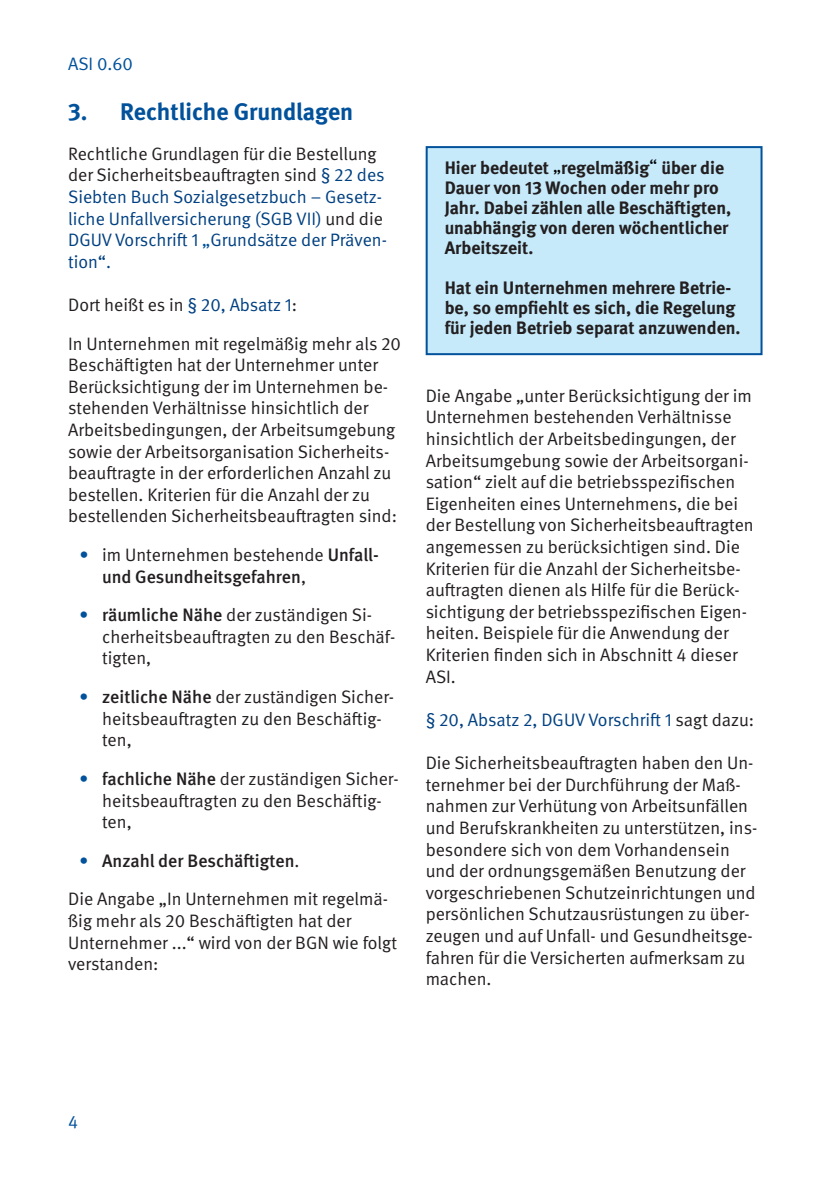
<style>
.page{position:relative;width:840px;height:1191px;background:#fff}
.page>*{position:absolute;margin:0;border:0;box-sizing:border-box;transform-origin:0 0}
.t1{font:700 24px "DGUV Meta";color:#01519b}
.t2{font:18px/21.6px "DGUV Meta";color:#231f20}
.t3{font:700 18px/20px "DGUV Meta";color:#231f20}
.t4{font:18px/21.6px "DGUV Meta";color:#014081}
.t5{font:500 18px/21.6px "DGUV Meta";color:#231f20}
.t6{font:18px "DGUV Meta";color:#01519b}
.s1{color:#231f20}
.s2{color:#01519b}
.s3{color:#014081}
.s4{font-weight:400;color:#01519b}
.s5{font-weight:400}
.s6{font-weight:500;color:#01519b}
.s7{font-weight:500}
.s8{font-weight:400;color:#000102}
.s9{font-weight:400;color:#020a0f}
</style>
<div class="page">
<div style="left:425px;top:146px;width:337px;height:209px;background:#c6eafa;border:2px solid #01519b"></div>
<p class="t6" style="left:68px;top:54px;width:66px">ASI 0.60</p>
<h1 class="t1" style="left:68px;top:98px;width:286px">3. Rechtliche Grundlagen</h1>
<p class="t4" style="left:68px;top:143px;width:320px"><span class="s1">Rechtliche Grundlagen für die Bestellung der Sicherheitsbeauftragten sind</span> § 22 des Siebten Buch Sozialgesetzbuch – Gesetz&shy;liche Unfallversicherung (SGB VII) <span class="s1">und die </span>DGUV Vorschrift 1 <span class="s2">„</span>Grundsätze der Präven&shy;tion“.</p>
<p class="t2" style="left:68px;top:286px;width:334px;line-height:38.6px">Dort heißt es in <span class="s3">§ 20, Absatz 1</span>:<br>In Unternehmen mit regelmäßig mehr als 20</p>
<p class="t2" style="left:68px;top:354px;width:330px">Beschäftigten hat der Unternehmer unter Berücksichtigung der im Unternehmen be&shy;stehenden Verhältnisse hinsichtlich der Arbeitsbedingungen, der Arbeitsumgebung sowie der Arbeitsorganisation Sicherheits&shy;beauftragte in der erforderlichen Anzahl zu bestellen. Kriterien für die Anzahl der zu bestellenden Sicherheitsbeauftragten sind:</p>
<p class="t5" style="left:102px;top:544px;width:278px;text-indent:-23px"><span class="s4">•</span> <span class="s5">im Unternehmen bestehende</span> Unfall&shy;und Gesundheitsgefahren<span class="s5">,</span></p>
<p class="t2" style="left:102px;top:604px;width:294px;text-indent:-23px"><span class="s6">•</span> <span class="s7">räumliche Nähe</span> der zuständigen Si&shy;cherheitsbeauftragten zu den Beschäf&shy;tigten,</p>
<p class="t2" style="left:102px;top:686px;width:293px;text-indent:-23px"><span class="s6">•</span> <span class="s7">zeitliche Nähe</span> der zuständigen Sicher&shy;heitsbeauftragten zu den Beschäftig&shy;ten,</p>
<p class="t2" style="left:102px;top:768px;width:298px;text-indent:-23px"><span class="s6">•</span> <span class="s7">fachliche Nähe</span> der zuständigen Sicher&shy;heitsbeauftragten zu den Beschäftig&shy;ten,</p>
<p class="t2" style="left:68px;top:841px;width:321px;line-height:38.6px;text-indent:11px"><span class="s6">•</span> <span class="s7">Anzahl der Beschäftigten</span>.<br>Die Angabe „In Unternehmen mit regelmä-</p>
<p class="t2" style="left:68px;top:910px;width:330px">ßig mehr als 20 Beschäftigten hat der<br>Unternehmer ...“ wird von der BGN wie folgt verstanden:</p>
<p class="t3" style="left:444px;top:158px;width:288px">Hier bedeutet <span class="s8">„</span>regelmäßig<span class="s9">“</span> über die<br>Dauer von 13 Wochen oder mehr pro<br>Jahr. Dabei zählen alle Beschäftigten, unabhängig von deren wöchentlicher<br>Arbeitszeit.</p>
<p class="t3" style="left:444px;top:278px;width:297px">Hat ein Unternehmen mehrere Betrie&shy;be, so empfiehlt es sich, die Regelung für jeden Betrieb separat anzuwenden.</p>
<p class="t2" style="left:425px;top:385px;width:329px">Die Angabe „unter Berücksichtigung der im Unternehmen bestehenden Verhältnisse hinsichtlich der Arbeitsbedingungen, der Arbeitsumgebung sowie der Arbeitsorgani&shy;sation“ zielt auf die betriebsspezifischen Eigenheiten eines Unternehmens, die bei der Bestellung von Sicherheitsbeauftragten angemessen zu berücksichtigen sind. Die Kriterien für die Anzahl der Sicherheitsbe&shy;auftragten dienen als Hilfe für die Berück&shy;sichtigung der betriebsspezifischen Eigen&shy;heiten. Beispiele für die Anwendung der Kriterien finden sich in Abschnitt 4 dieser ASI.</p>
<p class="t4" style="left:425px;top:709px;width:330px">§ 20, Absatz 2, DGUV Vorschrift 1 <span class="s1">sagt dazu:</span></p>
<p class="t2" style="left:425px;top:752px;width:333px">Die Sicherheitsbeauftragten haben den Un&shy;ternehmer bei der Durchführung der Maß&shy;nahmen zur Verhütung von Arbeitsunfällen und Berufskrankheiten zu unterstützen, ins&shy;besondere sich von dem Vorhandensein und der ordnungsgemäßen Benutzung der vorgeschriebenen Schutzeinrichtungen und persönlichen Schutzausrüstungen zu über&shy;zeugen und auf Unfall- und Gesundheitsge&shy;fahren für die Versicherten aufmerksam zu machen.</p>
<p class="t6" style="left:68px;top:1111px;width:11px">4</p>
</div>
